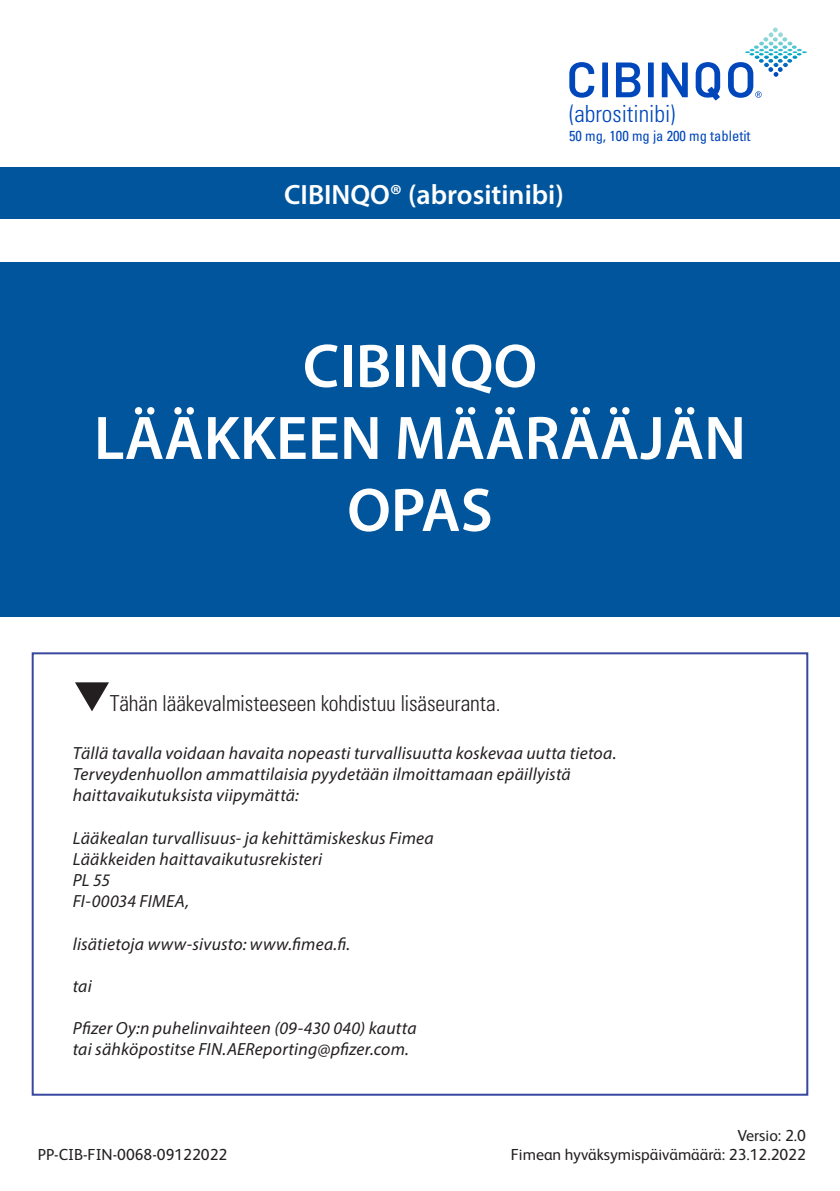
<style>
.page{position:relative;width:840px;height:1191px;background:#fff}
.page>*{position:absolute;margin:0;border:0;box-sizing:border-box;transform-origin:0 0}
.t1{font:600 62px "Myriad Pro";color:#fff}
.t2{font:600 28px "Myriad Pro";color:#fff}
.t3{font:300 condensed 23.6px "Univers LT Std";color:#0047bb}
.t4{font:300 condensed 22px "Univers LT Std";letter-spacing:-.01em;color:#231f20}
.Defs{font:italic 17.6px/21.2px "Myriad Pro";letter-spacing:.015em;color:#231f20}
.Headline{font:16px "FS Albert";color:#231f20}
.t5{font:condensed 14.6px "Univers LT Std";color:#0047bb}
</style>
<div class="page">
<div style="left:0;top:168px;width:839px;height:51px;background:#01559d"></div>
<div style="left:0;top:262px;width:839px;height:355px;background:#01559d"></div>
<svg style="left:75px;top:682px;width:34px;height:29px"></svg>
<div style="left:32px;top:652px;width:775px;height:443px;border:2px solid #37489e"></div>
<svg style="left:569px;top:62px;width:192px;height:38px"></svg>
<svg style="left:749px;top:28px;width:57px;height:25px"></svg>
<p class="t3" style="left:568px;top:99px;width:108px">(abrositinibi)</p>
<p class="t5" style="left:568px;top:127px;width:183px">50 mg, 100 mg ja 200 mg tabletit</p>
<p class="t2" style="left:284px;top:177px;width:281px">CIBINQO® (abrositinibi)</p>
<p class="t1" style="left:302px;top:326px;width:236px">CIBINQO</p>
<p class="t1" style="left:94px;top:398px;width:653px">LÄÄKKEEN MÄÄRÄÄJÄN</p>
<p class="t1" style="left:347px;top:470px;width:147px">OPAS</p>
<p class="t4" style="left:110px;top:690px;width:392px">Tähän lääkevalmisteeseen kohdistuu lisäseuranta.</p>
<p class="Defs" style="left:73px;top:742px;width:545px">Tällä tavalla voidaan havaita nopeasti turvallisuutta koskevaa uutta tietoa.<br>Terveydenhuollon ammattilaisia pyydetään ilmoittamaan epäillyistä haittavaikutuksista viipymättä:</p>
<p class="Defs" style="left:73px;top:827px;width:362px">Lääkealan turvallisuus‐ ja kehittämiskeskus Fimea</p>
<p class="Defs" style="left:73px;top:848px;width:251px">Lääkkeiden haittavaikutusrekisteri</p>
<p class="Defs" style="left:73px;top:869px;width:39px">PL 55</p>
<p class="Defs" style="left:73px;top:890px;width:118px">FI‐00034 FIMEA,</p>
<p class="Defs" style="left:73px;top:932px;width:279px">lisätietoja www‐sivusto: www.fimea.fi.</p>
<p class="Defs" style="left:73px;top:975px;width:20px">tai</p>
<p class="Defs" style="left:73px;top:1017px;width:345px">Pfizer Oy:n puhelinvaihteen (09-430 040) kautta tai sähköpostitse FIN.AEReporting@pfizer.com.</p>
<p class="Headline" style="left:38px;top:1145px;width:191px">PP-CIB-FIN-0068-09122022</p>
<p class="Headline" style="left:737px;top:1126px;width:70px">Versio: 2.0</p>
<p class="Headline" style="left:510px;top:1145px;width:296px">Fimean hyväksymispäivämäärä: 23.12.2022</p>
</div>
